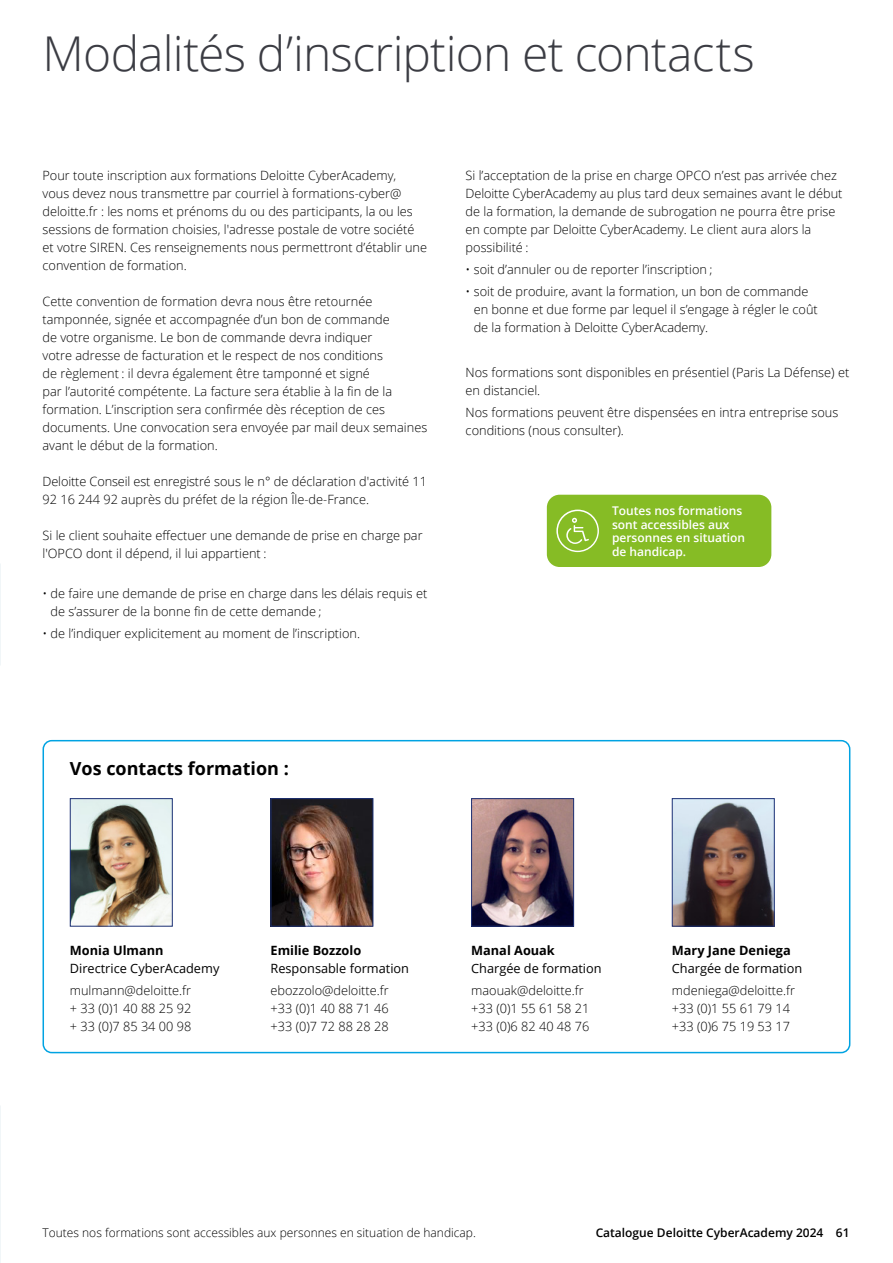
<style>
.page{position:relative;width:893px;height:1263px;background:#fff}
.page>*{position:absolute;margin:0;border:0;box-sizing:border-box;transform-origin:0 0}
.t1{font:300 48px "Open Sans";letter-spacing:-.015em;color:#3b3c43}
.t2{font:700 18px "Open Sans";color:#000}
.t3{font:300 12.75px/18px "Open Sans";color:#000}
.t4{font:12.75px "Open Sans";color:#000}
.t5{font:700 12.75px "Open Sans";color:#000}
.t6{font:300 12px "Open Sans";color:#000}
.t7{font:600 12px/13.5px "Open Sans";color:#fff}
.t8{font:600 12px "Open Sans";color:#000}
</style>
<div class="page">
<hr style="left:0;top:1106px;width:1px;height:157px;background:#c9dee3">
<div style="left:43px;top:740px;width:807px;height:313px;border:2px solid #00a3e2;border-radius:9px"></div>
<img style="left:72px;top:800px;width:99px;height:124px">
<div style="left:70px;top:798px;width:103px;height:128px;border:1px solid #1d3176"></div>
<img style="left:273px;top:800px;width:98px;height:124px">
<div style="left:271px;top:798px;width:102px;height:128px;border:1px solid #1d3176"></div>
<img style="left:674px;top:800px;width:99px;height:124px">
<div style="left:672px;top:798px;width:103px;height:128px;border:1px solid #1d3176"></div>
<img style="left:473px;top:800px;width:99px;height:124px">
<div style="left:471px;top:798px;width:103px;height:128px;border:1px solid #1d3176"></div>
<div style="left:547px;top:495px;width:224px;height:72px;background:#86bc25;border-radius:13px"></div>
<svg style="left:556px;top:510px;width:43px;height:42px"></svg>
<h1 class="t1" style="left:43px;top:20px;width:714px">Modalités d’inscription et contacts</h1>
<p class="t3" style="left:43px;top:166px;width:386px">Pour toute inscription aux formations Deloitte CyberAcademy,<br>vous devez nous transmettre par courriel à formations-cyber@ deloitte.fr : les noms et prénoms du ou des participants, la ou les sessions de formation choisies, l'adresse postale de votre société et votre SIREN. Ces renseignements nous permettront d’établir une convention de formation.</p>
<p class="t3" style="left:43px;top:292px;width:386px">Cette convention de formation devra nous être retournée tamponnée, signée et accompagnée d’un bon de commande<br>de votre organisme. Le bon de commande devra indiquer<br>votre adresse de facturation et le respect de nos conditions<br>de règlement : il devra également être tamponné et signé<br>par l’autorité compétente. La facture sera établie à la fin de la formation. L’inscription sera confirmée dès réception de ces documents. Une convocation sera envoyée par mail deux semaines avant le début de la formation.</p>
<p class="t3" style="left:43px;top:472px;width:386px">Deloitte Conseil est enregistré sous le n° de déclaration d'activité 11<br>92 16 244 92 auprès du préfet de la région Île-de-France.</p>
<p class="t3" style="left:43px;top:526px;width:382px">Si le client souhaite effectuer une demande de prise en charge par l'OPCO dont il dépend, il lui appartient :</p>
<p class="t3" style="left:51px;top:584px;width:378px;text-indent:-8px">• de faire une demande de prise en charge dans les délais requis et de s’assurer de la bonne fin de cette demande ;</p>
<p class="t3" style="left:43px;top:624px;width:319px">• de l’indiquer explicitement au moment de l’inscription.</p>
<p class="t3" style="left:466px;top:166px;width:378px">Si l’acceptation de la prise en charge OPCO n’est pas arrivée chez Deloitte CyberAcademy au plus tard deux semaines avant le début de la formation, la demande de subrogation ne pourra être prise en compte par Deloitte CyberAcademy. Le client aura alors la possibilité :</p>
<p class="t3" style="left:466px;top:260px;width:248px">• soit d’annuler ou de reporter l’inscription ;</p>
<p class="t3" style="left:474px;top:282px;width:346px;text-indent:-8px">• soit de produire, avant la formation, un bon de commande en bonne et due forme par lequel il s’engage à régler le coût de la formation à Deloitte CyberAcademy.</p>
<p class="t3" style="left:466px;top:363px;width:385px">Nos formations sont disponibles en présentiel (Paris La Défense) et en distanciel.</p>
<p class="t3" style="left:466px;top:403px;width:374px">Nos formations peuvent être dispensées en intra entreprise sous conditions (nous consulter).</p>
<p class="t7" style="left:612px;top:504px;width:135px">Toutes nos formations sont accessibles aux personnes en situation de handicap.</p>
<h2 class="t2" style="left:70px;top:756px;width:220px">Vos contacts formation :</h2>
<p class="t5" style="left:70px;top:941px;width:95px">Monia Ulmann</p>
<p class="t4" style="left:70px;top:960px;width:151px">Directrice CyberAcademy</p>
<p class="t3" style="left:70px;top:981px;width:123px;text-align:justify">mulmann@deloitte.fr + 33 (0)1 40 88 25 92 + 33 (0)7 85 34 00 98</p>
<p class="t5" style="left:271px;top:941px;width:92px">Emilie Bozzolo</p>
<p class="t4" style="left:271px;top:960px;width:140px">Responsable formation</p>
<p class="t3" style="left:271px;top:981px;width:120px;text-align:justify">ebozzolo@deloitte.fr +33 (0)1 40 88 71 46 +33 (0)7 72 88 28 28</p>
<p class="t5" style="left:471px;top:941px;width:85px">Manal Aouak</p>
<p class="t4" style="left:471px;top:960px;width:132px">Chargée de formation</p>
<p class="t3" style="left:471px;top:981px;width:120px">maouak@deloitte.fr +33 (0)1 55 61 58 21 +33 (0)6 82 40 48 76</p>
<p class="t5" style="left:672px;top:941px;width:120px">Mary Jane Deniega</p>
<p class="t4" style="left:672px;top:960px;width:132px">Chargée de formation</p>
<p class="t3" style="left:672px;top:981px;width:125px">mdeniega@deloitte.fr +33 (0)1 55 61 79 14 +33 (0)6 75 19 53 17</p>
<p class="t6" style="left:43px;top:1225px;width:435px">Toutes nos formations sont accessibles aux personnes en situation de handicap.</p>
<p class="t8" style="left:596px;top:1225px;width:255px">Catalogue Deloitte CyberAcademy 2024 61</p>
</div>
